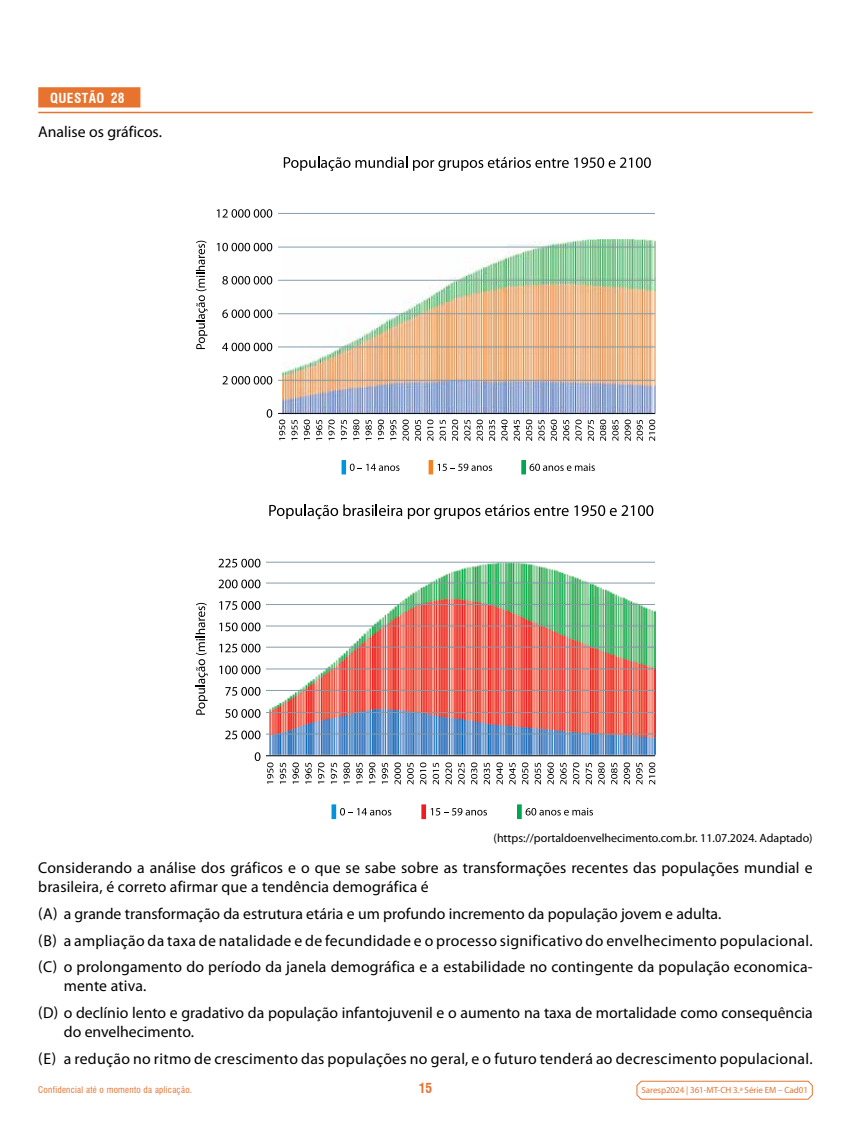
<style>
.page{position:relative;width:851px;height:1127px;background:#fff}
.page>*{position:absolute;margin:0;border:0;box-sizing:border-box;transform-origin:0 0}
.t1{font:15.75px/26.8px "Myriad Pro";letter-spacing:.01em;color:#000}
.t2{font:700 condensed 13.5px "Swiss 721 BT";letter-spacing:.03em;color:#fff}
.t3{font:700 condensed 13.5px "Swiss 721 BT";color:#e7732f}
.t4{font:12px "Myriad Pro";color:#000}
.t5{font:9px "Myriad Pro";letter-spacing:-.005em;color:#e7732f}
.t6{font:condensed 9px "Swiss 721 BT";letter-spacing:.03em;color:#e7732f}
</style>
<div class="page">
<svg style="left:636px;top:1080px;width:177px;height:20px"></svg>
<div style="left:38px;top:87px;width:102px;height:20px;background:#e7732f"></div>
<hr style="left:38px;top:112px;width:774px;height:1px;background:#e7732f">
<img style="left:282px;top:240px;width:373px;height:174px">
<hr style="left:278px;top:247px;width:376px;height:1px;background:#849daa">
<hr style="left:278px;top:280px;width:376px;height:1px;background:#849daa">
<hr style="left:278px;top:313px;width:376px;height:1px;background:#849daa">
<hr style="left:278px;top:347px;width:376px;height:1px;background:#849daa">
<hr style="left:278px;top:380px;width:376px;height:1px;background:#849daa">
<hr style="left:278px;top:413px;width:376px;height:1px;background:#000">
<hr style="left:278px;top:213px;width:376px;height:1px;background:#849daa">
<svg style="left:217px;top:209px;width:55px;height:9px"></svg>
<svg style="left:217px;top:243px;width:55px;height:8px"></svg>
<svg style="left:222px;top:276px;width:50px;height:8px"></svg>
<svg style="left:222px;top:309px;width:50px;height:9px"></svg>
<svg style="left:222px;top:343px;width:50px;height:8px"></svg>
<svg style="left:222px;top:376px;width:50px;height:8px"></svg>
<svg style="left:266px;top:409px;width:6px;height:9px"></svg>
<svg style="left:279px;top:419px;width:6px;height:21px"></svg>
<svg style="left:291px;top:420px;width:6px;height:20px"></svg>
<svg style="left:304px;top:419px;width:6px;height:21px"></svg>
<svg style="left:316px;top:420px;width:6px;height:20px"></svg>
<svg style="left:328px;top:419px;width:6px;height:21px"></svg>
<svg style="left:341px;top:420px;width:6px;height:20px"></svg>
<svg style="left:353px;top:419px;width:6px;height:21px"></svg>
<svg style="left:365px;top:420px;width:6px;height:20px"></svg>
<svg style="left:378px;top:419px;width:6px;height:21px"></svg>
<svg style="left:390px;top:420px;width:6px;height:20px"></svg>
<svg style="left:402px;top:419px;width:6px;height:22px"></svg>
<svg style="left:415px;top:420px;width:6px;height:21px"></svg>
<svg style="left:427px;top:419px;width:6px;height:22px"></svg>
<svg style="left:439px;top:420px;width:6px;height:21px"></svg>
<svg style="left:452px;top:419px;width:6px;height:22px"></svg>
<svg style="left:464px;top:420px;width:6px;height:21px"></svg>
<svg style="left:476px;top:419px;width:6px;height:22px"></svg>
<svg style="left:489px;top:420px;width:6px;height:21px"></svg>
<svg style="left:501px;top:419px;width:6px;height:22px"></svg>
<svg style="left:513px;top:420px;width:7px;height:21px"></svg>
<svg style="left:526px;top:419px;width:6px;height:22px"></svg>
<svg style="left:538px;top:420px;width:6px;height:21px"></svg>
<svg style="left:550px;top:419px;width:7px;height:22px"></svg>
<svg style="left:563px;top:420px;width:6px;height:21px"></svg>
<svg style="left:575px;top:419px;width:6px;height:22px"></svg>
<svg style="left:587px;top:420px;width:7px;height:21px"></svg>
<svg style="left:600px;top:419px;width:6px;height:22px"></svg>
<svg style="left:612px;top:420px;width:6px;height:21px"></svg>
<svg style="left:624px;top:419px;width:6px;height:22px"></svg>
<svg style="left:636px;top:420px;width:6px;height:21px"></svg>
<svg style="left:649px;top:419px;width:6px;height:22px"></svg>
<div style="left:341px;top:460px;width:5px;height:14px;border:1px solid #0095da"></div>
<svg style="left:342px;top:461px;width:57px;height:13px"></svg>
<div style="left:428px;top:460px;width:5px;height:14px;border:1px solid #f58220"></div>
<svg style="left:429px;top:461px;width:63px;height:13px"></svg>
<div style="left:521px;top:460px;width:4px;height:14px;border:1px solid #00a651"></div>
<svg style="left:529px;top:463px;width:65px;height:8px"></svg>
<svg style="left:196px;top:241px;width:11px;height:108px"></svg>
<svg style="left:284px;top:157px;width:123px;height:14px"></svg>
<svg style="left:413px;top:157px;width:155px;height:14px"></svg>
<svg style="left:574px;top:157px;width:76px;height:11px"></svg>
<img style="left:270px;top:561px;width:385px;height:194px">
<hr style="left:266px;top:734px;width:389px;height:1px;background:#849daa">
<hr style="left:266px;top:712px;width:389px;height:1px;background:#849daa">
<hr style="left:266px;top:690px;width:389px;height:1px;background:#849daa">
<hr style="left:266px;top:669px;width:389px;height:1px;background:#849daa">
<hr style="left:266px;top:647px;width:389px;height:1px;background:#849daa">
<hr style="left:266px;top:626px;width:389px;height:1px;background:#849daa">
<hr style="left:266px;top:604px;width:389px;height:1px;background:#849daa">
<hr style="left:266px;top:583px;width:389px;height:1px;background:#849daa">
<hr style="left:266px;top:562px;width:389px;height:1px;background:#849daa">
<svg style="left:218px;top:559px;width:42px;height:8px"></svg>
<svg style="left:218px;top:579px;width:42px;height:9px"></svg>
<svg style="left:219px;top:601px;width:41px;height:9px"></svg>
<svg style="left:219px;top:622px;width:41px;height:9px"></svg>
<svg style="left:219px;top:644px;width:41px;height:8px"></svg>
<svg style="left:219px;top:665px;width:41px;height:9px"></svg>
<svg style="left:225px;top:687px;width:35px;height:9px"></svg>
<svg style="left:225px;top:709px;width:35px;height:9px"></svg>
<svg style="left:225px;top:730px;width:35px;height:9px"></svg>
<svg style="left:255px;top:752px;width:5px;height:9px"></svg>
<hr style="left:266px;top:755px;width:389px;height:1px;background:#000">
<svg style="left:196px;top:603px;width:12px;height:112px"></svg>
<svg style="left:269px;top:504px;width:133px;height:15px"></svg>
<svg style="left:408px;top:505px;width:160px;height:14px"></svg>
<svg style="left:574px;top:505px;width:79px;height:11px"></svg>
<svg style="left:267px;top:762px;width:6px;height:22px"></svg>
<svg style="left:280px;top:763px;width:6px;height:21px"></svg>
<svg style="left:292px;top:762px;width:7px;height:22px"></svg>
<svg style="left:305px;top:763px;width:6px;height:21px"></svg>
<svg style="left:318px;top:762px;width:6px;height:22px"></svg>
<svg style="left:331px;top:763px;width:6px;height:21px"></svg>
<svg style="left:343px;top:762px;width:7px;height:22px"></svg>
<svg style="left:356px;top:763px;width:6px;height:21px"></svg>
<svg style="left:369px;top:762px;width:6px;height:22px"></svg>
<svg style="left:381px;top:763px;width:7px;height:21px"></svg>
<svg style="left:394px;top:762px;width:7px;height:22px"></svg>
<svg style="left:407px;top:763px;width:6px;height:21px"></svg>
<svg style="left:420px;top:762px;width:6px;height:22px"></svg>
<svg style="left:432px;top:763px;width:7px;height:21px"></svg>
<svg style="left:445px;top:762px;width:7px;height:22px"></svg>
<svg style="left:458px;top:763px;width:6px;height:21px"></svg>
<svg style="left:471px;top:762px;width:6px;height:22px"></svg>
<svg style="left:483px;top:763px;width:7px;height:21px"></svg>
<svg style="left:496px;top:762px;width:6px;height:22px"></svg>
<svg style="left:509px;top:763px;width:6px;height:21px"></svg>
<svg style="left:522px;top:762px;width:6px;height:22px"></svg>
<svg style="left:534px;top:763px;width:7px;height:21px"></svg>
<svg style="left:547px;top:762px;width:6px;height:22px"></svg>
<svg style="left:560px;top:763px;width:6px;height:21px"></svg>
<svg style="left:573px;top:762px;width:6px;height:22px"></svg>
<svg style="left:585px;top:763px;width:7px;height:21px"></svg>
<svg style="left:598px;top:762px;width:6px;height:22px"></svg>
<svg style="left:611px;top:763px;width:6px;height:21px"></svg>
<svg style="left:623px;top:762px;width:7px;height:22px"></svg>
<svg style="left:636px;top:763px;width:6px;height:21px"></svg>
<svg style="left:648px;top:762px;width:7px;height:22px"></svg>
<div style="left:331px;top:804px;width:5px;height:15px;border:1px solid #0095da"></div>
<svg style="left:332px;top:805px;width:59px;height:13px"></svg>
<div style="left:421px;top:804px;width:5px;height:15px;border:1px solid #ed1d24"></div>
<svg style="left:422px;top:805px;width:65px;height:13px"></svg>
<div style="left:517px;top:804px;width:4px;height:15px;border:1px solid #00a651"></div>
<svg style="left:525px;top:808px;width:68px;height:7px"></svg>
<p class="t2" style="left:50px;top:90px;width:76px">QUESTÃO 28</p>
<p class="t1" style="left:38px;top:118px;width:125px">Analise os gráficos.</p>
<p class="t4" style="left:493px;top:830px;width:320px">(https://portaldoenvelhecimento.com.br. 11.07.2024. Adaptado)</p>
<p class="t1" style="left:38px;top:858px;width:775px;line-height:18.8px">Considerando a análise dos gráficos e o que se sabe sobre as transformações recentes das populações mundial e brasileira, é correto afirmar que a tendência demográfica é</p>
<p class="t1" style="left:38px;top:900px;width:775px">(A) a grande transformação da estrutura etária e um profundo incremento da população jovem e adulta.<br>(B) a ampliação da taxa de natalidade e de fecundidade e o processo significativo do envelhecimento populacional. (C) o prolongamento do período da janela demográfica e a estabilidade no contingente da população economica-</p>
<p class="t1" style="left:38px;top:972px;width:775px;text-indent:26px">mente ativa.<br>(D) o declínio lento e gradativo da população infantojuvenil e o aumento na taxa de mortalidade como consequência</p>
<p class="t1" style="left:38px;top:1018px;width:775px;text-indent:26px">do envelhecimento.<br>(E) a redução no ritmo de crescimento das populações no geral, e o futuro tenderá ao decrescimento populacional.</p>
<p class="t6" style="left:38px;top:1084px;width:155px">Confidencial até o momento da aplicação.</p>
<p class="t3" style="left:418px;top:1079px;width:15px">15</p>
<p class="t5" style="left:641px;top:1084px;width:168px">Saresp2024 | 361-MT-CH 3.ª Série EM – Cad01</p>
</div>
